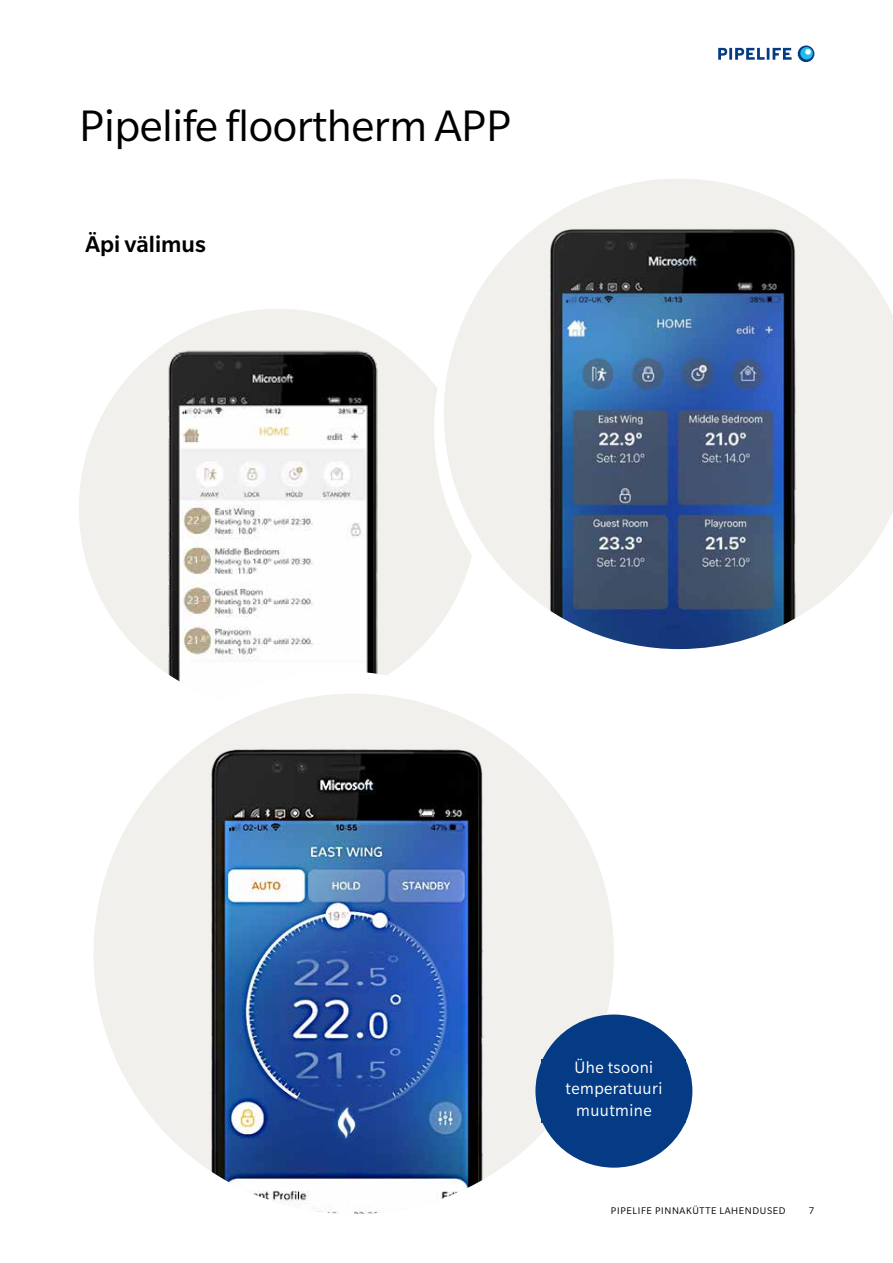
<style>
.page{position:relative;width:893px;height:1263px;background:#fff}
.page>*{position:absolute;margin:0;border:0;box-sizing:border-box;transform-origin:0 0}
.t1{font:48px "Slate Pro";letter-spacing:-.01em;color:#000}
.t2{font:500 24.75px "Slate Pro";color:#000}
.t3{font:18px/21.6px "Slate Pro";letter-spacing:.025em;color:#fff;text-align:center}
.t4{font:10.5px "Slate Pro";letter-spacing:.06em;color:#000}
</style>
<div class="page">
<svg style="left:718px;top:45px;width:96px;height:17px"></svg>
<img style="left:79px;top:309px;width:399px;height:398px;border-radius:199px">
<svg style="left:94px;top:671px;width:500px;height:509px"></svg>
<img style="left:94px;top:694px;width:520px;height:520px;border-radius:260px">
<svg style="left:434px;top:384px;width:248px;height:266px;fill:#f2f0ed"></svg>
<img style="left:444px;top:179px;width:449px;height:470px">
<div style="left:535px;top:1014px;width:157px;height:154px;background:#053b84;border-radius:50%"></div>
<h1 class="t1" style="left:79px;top:101px;width:434px">Pipelife floortherm APP</h1>
<h2 class="t2" style="left:86px;top:231px;width:122px">Äpi välimus</h2>
<h3 class="t3" style="left:566px;top:1056px;width:98px">Ühe tsooni temperatuuri muutmine</h3>
<p class="t4" style="left:611px;top:1205px;width:176px">PIPELIFE PINNAKÜTTE LAHENDUSED</p>
<p class="t4" style="left:809px;top:1205px;width:6px">7</p>
</div>
